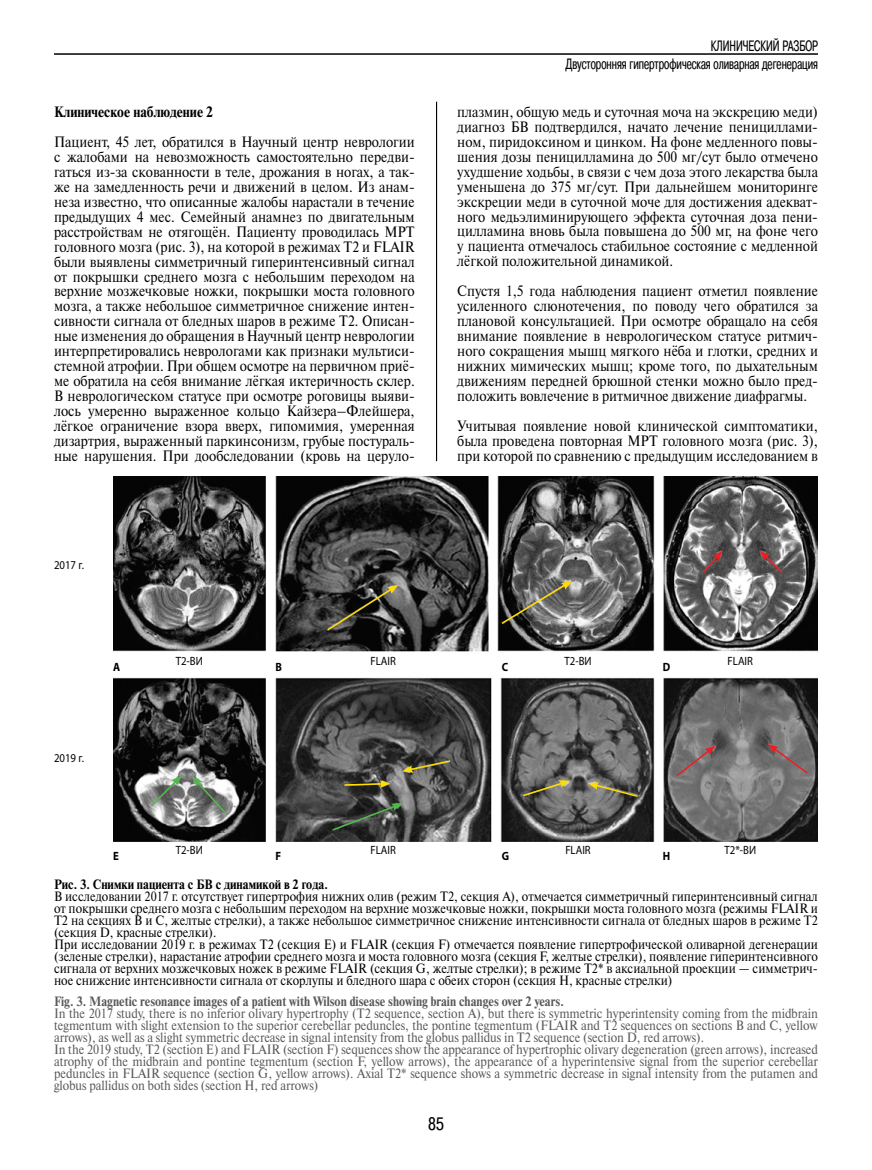
<style>
.page{position:relative;width:872px;height:1170px;background:#fff}
.page>*{position:absolute;margin:0;border:0;box-sizing:border-box;transform-origin:0 0}
.t1{font:18px "Pragmatica Cond C";color:#000}
.t2{font:15px/15px "Newton C";color:#000;text-align:justify;scale:.9 1}
.t3{font:15px/18px "Pragmatica Cond C";color:#000;text-align:right;scale:.8 1}
.t4{font:700 15px "Newton C";color:#000;scale:.9 1}
.t5{font:13.5px/12px "Newton C";color:#000;scale:.9 1}
.t6{font:13.5px/12px "Newton C";color:#58595b;scale:.9 1}
.t7{font:700 13.5px "Newton C";color:#58595b;scale:.9 1}
.t8{font:700 13.5px "Newton C";color:#000;scale:.9 1}
.t9{font:12px "Myriad Pro";color:#000;scale:.9 1}
.t10{font:700 12px "Myriad Pro";color:#000;scale:.9 1}
</style>
<div class="page">
<hr style="left:54px;top:53px;width:764px;height:2px;background:#000">
<hr style="left:436px;top:102px;width:1px;height:359px;background:#000">
<img style="left:113px;top:477px;width:705px;height:364px">
<svg style="left:325px;top:585px;width:73px;height:47px;background:#424037"></svg>
<svg style="left:500px;top:581px;width:72px;height:44px;background:#66655b"></svg>
<svg style="left:701px;top:550px;width:21px;height:24px"></svg>
<svg style="left:759px;top:550px;width:25px;height:25px"></svg>
<svg style="left:675px;top:745px;width:40px;height:32px"></svg>
<svg style="left:767px;top:743px;width:42px;height:32px"></svg>
<svg style="left:521px;top:780px;width:49px;height:17px"></svg>
<svg style="left:588px;top:782px;width:51px;height:16px"></svg>
<svg style="left:343px;top:780px;width:47px;height:7px"></svg>
<svg style="left:402px;top:759px;width:50px;height:13px"></svg>
<svg style="left:331px;top:803px;width:71px;height:28px;background:#3e453e"></svg>
<svg style="left:149px;top:775px;width:33px;height:32px"></svg>
<svg style="left:192px;top:776px;width:35px;height:39px"></svg>
<p class="t4" style="left:54px;top:103px;width:178px">Клиническое наблюдение 2</p>
<p class="t2" style="left:54px;top:134px;width:402px">Пациент, 45 лет, обратился в Научный центр неврологии с жалобами на невозможность самостоятельно передви&shy;гаться из-за скованности в теле, дрожания в ногах, а так&shy;же на замедленность речи и движений в целом. Из анам&shy;неза известно, что описанные жалобы нарастали в течение предыдущих 4 мес. Семейный анамнез по двигательным расстройствам не отягощён. Пациенту проводилась МРТ головного мозга (рис. 3), на которой в режимах Т2 и FLAIR были выявлены симметричный гиперинтенсивный сигнал от покрышки среднего мозга с небольшим переходом на верхние мозжечковые ножки, покрышки моста головного мозга, а также небольшое симметричное снижение интен&shy;сивности сигнала от бледных шаров в режиме Т2. Описан&shy;ные изменения до обращения в Научный центр неврологии интерпретировались неврологами как признаки мультиси&shy;стемной атрофии. При общем осмотре на первичном приё&shy;ме обратила на себя внимание лёгкая иктеричность склер.<br>В неврологическом статусе при осмотре роговицы выяви&shy;лось умеренно выраженное кольцо Кайзера–Флейшера, лёгкое ограничение взора вверх, гипомимия, умеренная дизартрия, выраженный паркинсонизм, грубые постураль&shy;ные нарушения. При дообследовании (кровь на церуло-</p>
<p class="t3" style="left:566px;top:36px;width:316px">КЛИНИЧЕСКИЙ РАЗБОР<br>Двусторонняя гипертрофическая оливарная дегенерация</p>
<p class="t2" style="left:457px;top:104px;width:402px">плазмин, общую медь и суточная моча на экскрецию меди) диагноз БВ подтвердился, начато лечение пенициллами&shy;ном, пиридоксином и цинком. На фоне медленного повы&shy;шения дозы пеницилламина до 500 мг/сут было отмечено ухудшение ходьбы, в связи с чем доза этого лекарства была уменьшена до 375 мг/сут. При дальнейшем мониторинге экскреции меди в суточной моче для достижения адекват&shy;ного медьэлиминирующего эффекта суточная доза пени&shy;цилламина вновь была повышена до 500 мг, на фоне чего у пациента отмечалось стабильное состояние с медленной лёгкой положительной динамикой.</p>
<p class="t2" style="left:457px;top:284px;width:402px">Спустя 1,5 года наблюдения пациент отметил появление усиленного слюнотечения, по поводу чего обратился за плановой консультацией. При осмотре обращало на себя внимание появление в неврологическом статусе ритмич&shy;ного сокращения мышц мягкого нёба и глотки, средних и нижних мимических мышц; кроме того, по дыхательным движениям передней брюшной стенки можно было пред&shy;положить вовлечение в ритмичное движение диафрагмы.</p>
<p class="t2" style="left:457px;top:418px;width:402px">Учитывая появление новой клинической симптоматики, была проведена повторная МРТ головного мозга (рис. 3), при которой по сравнению с предыдущим исследованием в</p>
<p class="t9" style="left:54px;top:557px;width:35px">2017 г.</p>
<p class="t10" style="left:113px;top:658px;width:9px">A</p>
<p class="t9" style="left:176px;top:653px;width:32px">Т2-ВИ</p>
<p class="t10" style="left:276px;top:658px;width:9px">B</p>
<p class="t9" style="left:370px;top:653px;width:30px">FLAIR</p>
<p class="t10" style="left:502px;top:658px;width:9px">C</p>
<p class="t9" style="left:564px;top:653px;width:32px">Т2-ВИ</p>
<p class="t10" style="left:662px;top:658px;width:10px">D</p>
<p class="t9" style="left:727px;top:653px;width:30px">FLAIR</p>
<p class="t9" style="left:54px;top:750px;width:35px">2019 г.</p>
<p class="t10" style="left:113px;top:847px;width:8px">E</p>
<p class="t9" style="left:176px;top:842px;width:32px">Т2-ВИ</p>
<p class="t10" style="left:276px;top:847px;width:8px">F</p>
<p class="t9" style="left:370px;top:842px;width:30px">FLAIR</p>
<p class="t10" style="left:502px;top:847px;width:10px">G</p>
<p class="t9" style="left:565px;top:842px;width:30px">FLAIR</p>
<p class="t10" style="left:662px;top:847px;width:10px">H</p>
<p class="t9" style="left:724px;top:842px;width:37px">Т2*-ВИ</p>
<p class="t8" style="left:54px;top:877px;width:306px">Рис. 3. Снимки пациента с БВ с динамикой в 2 года.</p>
<p class="t5" style="left:54px;top:890px;width:850px">В исследовании 2017 г. отсутствует гипертрофия нижних олив (режим Т2, секция А), отмечается симметричный гиперинтенсивный сигнал от покрышки среднего мозга с небольшим переходом на верхние мозжечковые ножки, покрышки моста головного мозга (режимы FLAIR и Т2 на секциях B и C, желтые стрелки), а также небольшое симметричное снижение интенсивности сигнала от бледных шаров в режиме Т2 (секция D, красные стрелки).<br>При исследовании 2019 г. в режимах Т2 (секция E) и FLAIR (секция F) отмечается появление гипертрофической оливарной дегенерации (зеленые стрелки), нарастание атрофии среднего мозга и моста головного мозга (секция F, желтые стрелки), появление гиперинтенсивного сигнала от верхних мозжечковых ножек в режиме FLAIR (секция G, желтые стрелки); в режиме T2* в аксиальной проекции — симметрич&shy;ное снижение интенсивности сигнала от скорлупы и бледного шара с обеих сторон (секция H, красные стрелки)</p>
<p class="t7" style="left:54px;top:993px;width:568px">Fig. 3. Magnetic resonance images of a patient with Wilson disease showing brain changes over 2 years.</p>
<p class="t6" style="left:54px;top:1007px;width:850px">In the 2017 study, there is no inferior olivary hypertrophy (T2 sequence, section A), but there is symmetric hyperintensity coming from the midbrain tegmentum with slight extension to the superior cerebellar peduncles, the pontine tegmentum (FLAIR and T2 sequences on sections B and C, yellow arrows), as well as a slight symmetric decrease in signal intensity from the globus pallidus in T2 sequence (section D, red arrows).<br>In the 2019 study, T2 (section E) and FLAIR (section F) sequences show the appearance of hypertrophic olivary degeneration (green arrows), increased atrophy of the midbrain and pontine tegmentum (section F, yellow arrows), the appearance of a hyperintensive signal from the superior cerebellar peduncles in FLAIR sequence (section G, yellow arrows). Axial T2* sequence shows a symmetric decrease in signal intensity from the putamen and globus pallidus on both sides (section H, red arrows)</p>
<p class="t1" style="left:428px;top:1113px;width:17px">85</p>
</div>
